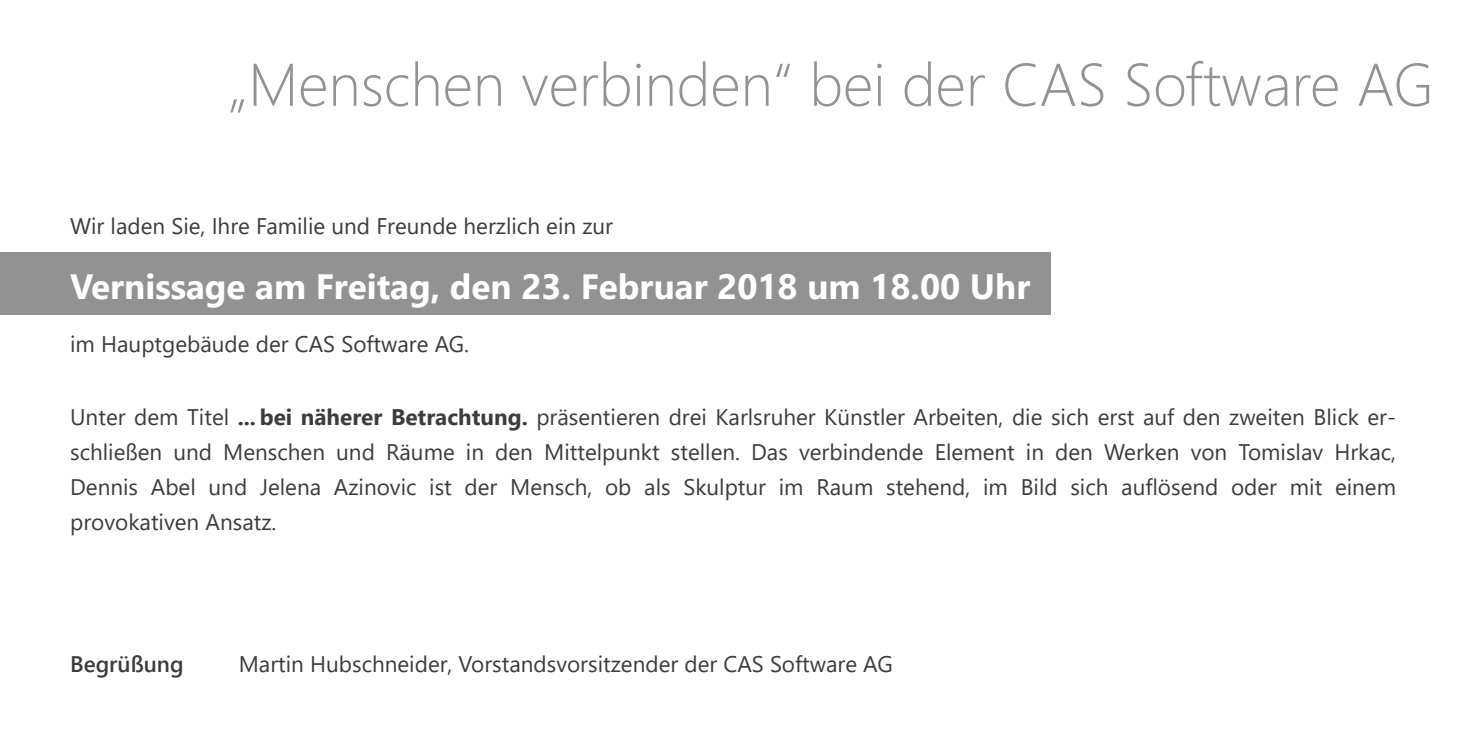
<style>
.page{position:relative;width:1467px;height:745px;background:#fff}
.page>*{position:absolute;margin:0;border:0;box-sizing:border-box;transform-origin:0 0}
.t1{font:300 60px "Segoe UI";color:#929292}
.t2{font:700 35px "Segoe UI";color:#fff}
.t3{font:22.5px/35px "Segoe UI";color:#3c3c3b;text-align:justify}
.t4{font:600 22.5px "Segoe UI";color:#3c3c3b}
.s1{font-weight:700}
</style>
<div class="page">
<div style="left:0;top:252px;width:1051px;height:63px;background:#929292"></div>
<h1 class="t1" style="left:228px;top:28px;width:1207px">„Menschen verbinden“ bei der CAS Software AG</h1>
<p class="t3" style="left:70px;top:206px;width:544px">Wir laden Sie, Ihre Familie und Freunde herzlich ein zur</p>
<h2 class="t2" style="left:70px;top:253px;width:962px">Vernissage am Freitag, den 23. Februar 2018 um 18.00 Uhr</h2>
<p class="t3" style="left:70px;top:324px;width:400px">im Hauptgebäude der CAS Software AG.</p>
<p class="t3" style="left:70px;top:397px;width:1327px">Unter dem Titel <span class="s1">... bei näherer Betrachtung.</span> präsentieren drei Karlsruher Künstler Arbeiten, die sich erst auf den zweiten Blick er&shy;schließen und Menschen und Räume in den Mittelpunkt stellen. Das verbindende Element in den Werken von Tomislav Hrkac, Dennis Abel und Jelena Azinovic ist der Mensch, ob als Skulptur im Raum stehend, im Bild sich auflösend oder mit einem provokativen Ansatz.</p>
<p class="t4" style="left:70px;top:642px;width:115px">Begrüßung</p>
<p class="t3" style="left:239px;top:644px;width:655px">Martin Hubschneider, Vorstandsvorsitzender der CAS Software AG</p>
</div>
